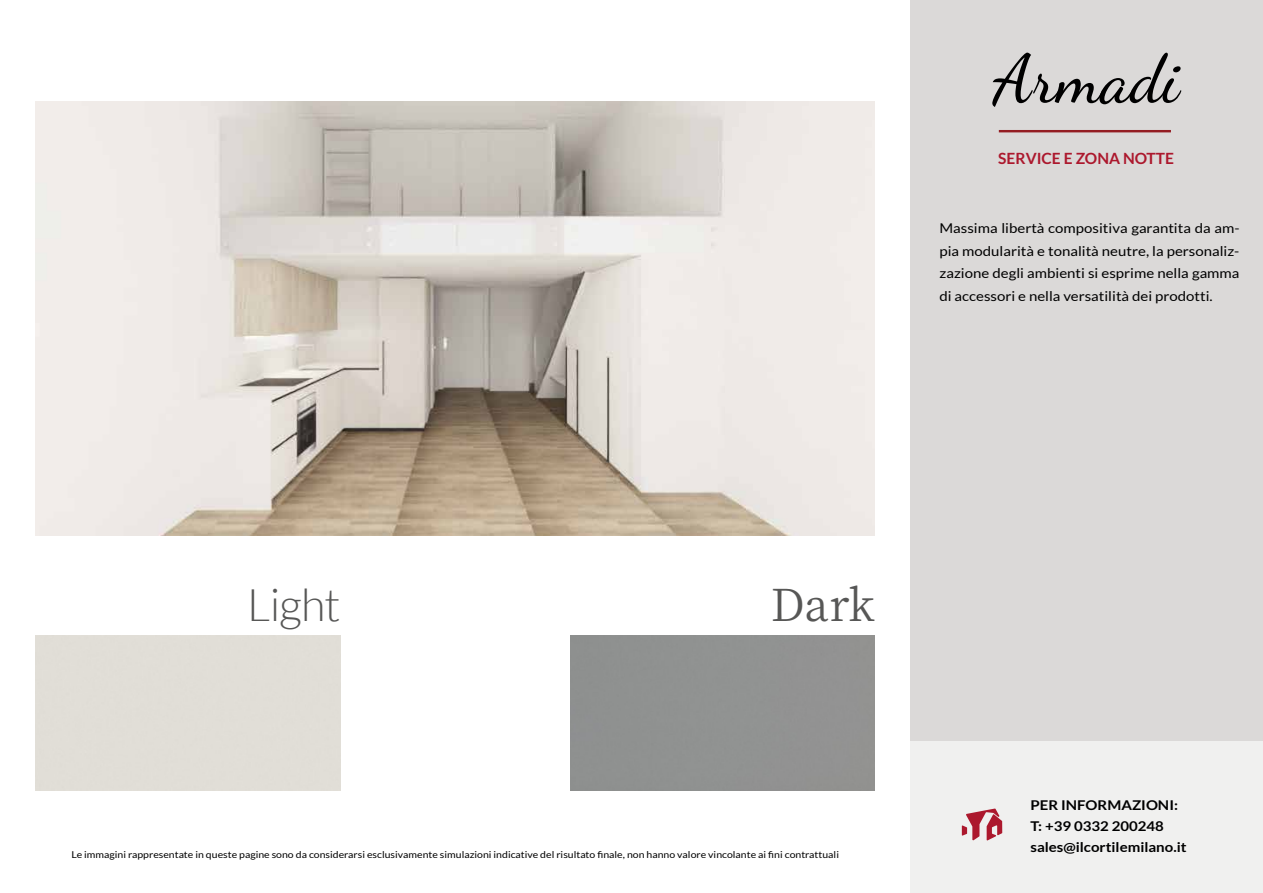
<style>
.page{position:relative;width:1263px;height:893px;background:#fff}
.page>*{position:absolute;margin:0;border:0;box-sizing:border-box;transform-origin:0 0}
.t1{font:500 67.2px "Dancing Script";color:#000}
.t2{font:300 45px "Lato";letter-spacing:-.02em;color:#575756}
.t3{font:44.1px "Noto Serif JP";color:#575756}
.t4{font:700 15.6px "Lato";color:#ac182d}
.t5{font:13.5px/22.5px "Lato";color:#000;text-align:justify;scale:1.11 1}
.t6{font:700 13.5px/21px "Lato";color:#000;scale:1.11 1}
.t7{font:9.45px "Lato";color:#000;scale:1.11 1}
</style>
<div class="page">
<img style="left:36px;top:101px;width:839px;height:434px">
<div style="left:910px;top:0;width:353px;height:893px;background:#dbd9d8"></div>
<div style="left:910px;top:741px;width:353px;height:152px;background:#f0f0ef"></div>
<hr style="left:999px;top:130px;width:172px;height:2px;background:#941d23">
<svg style="left:962px;top:808px;width:40px;height:33px"></svg>
<h1 class="t1" style="left:993px;top:28px;width:188px">Armadi</h1>
<p class="t4" style="left:998px;top:150px;width:177px">SERVICE E ZONA NOTTE</p>
<p class="t5" style="left:939px;top:217px;width:272px">Massima libertà compositiva garantita da am&shy;pia modularità e tonalità neutre, la personaliz&shy;zazione degli ambienti si esprime nella gamma di accessori e nella versatilità dei prodotti.</p>
<h2 class="t2" style="left:247px;top:581px;width:95px">Light</h2>
<h3 class="t3" style="left:771px;top:579px;width:105px">Dark</h3>
<p class="t7" style="left:72px;top:849px;width:693px">Le immagini rappresentate in queste pagine sono da considerarsi esclusivamente simulazioni indicative del risultato finale, non hanno valore vincolante ai fini contrattuali</p>
<p class="t6" style="left:1030px;top:794px;width:142px">PER INFORMAZIONI:<br>T: +39 0332 200248 sales@ilcortilemilano.it</p>
</div>
